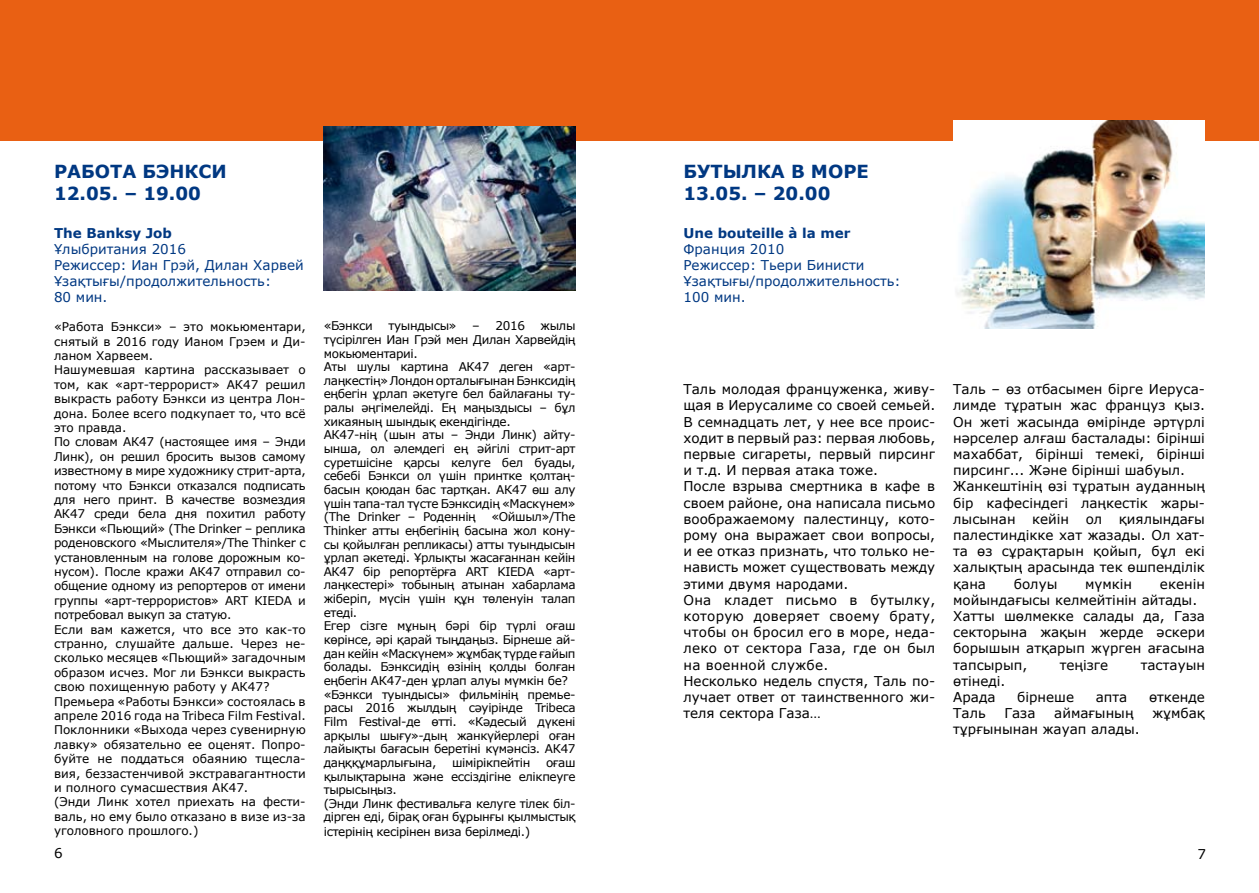
<style>
.page{position:relative;width:1259px;height:893px;background:#fff}
.page>*{position:absolute;margin:0;border:0;box-sizing:border-box;transform-origin:0 0}
.t1{font:700 18px/21.6px "Verdana";color:#003882}
.t2{font:13.5px/16.2px "Verdana";color:#000}
.t3{font:13.5px/16.2px "Verdana";color:#003882}
.t4{font:700 13.5px "Verdana";color:#003882}
.t5{font:12px/13.6px "Verdana";letter-spacing:-.03em;color:#000}
.t6{font:12px/14.4px "Verdana";color:#000}
</style>
<div class="page">
<div style="left:629px;top:0;width:630px;height:140px;background:#e96013"></div>
<div style="left:0;top:0;width:629px;height:140px;background:#e96013"></div>
<img style="left:324px;top:126px;width:251px;height:164px">
<img style="left:953px;top:120px;width:252px;height:209px">
<h1 class="t1" style="left:54px;top:160px;width:15px">РАБОТА</h1>
<h1 class="t1" style="left:54px;top:160px;width:148px;text-indent:89px">БЭНКСИ<br>12.05. – 19.00</h1>
<p class="t4" style="left:54px;top:223px;width:119px">The Banksy Job</p>
<p class="t3" style="left:54px;top:241px;width:251px">Ұлыбритания 2016<br>Режиссер: Иан Грэй, Дилан Харвей<br>Ұзақтығы/продолжительность:<br>80 мин.</p>
<p class="t6" style="left:54px;top:319px;width:253px">«Работа Бэнкси» – это мокьюментари, снятый в 2016 году Ианом Грэем и Ди&shy;ланом Харвеем.<br>Нашумевшая картина рассказывает о том, как «арт-террорист» АК47 решил выкрасть работу Бэнкси из центра Лон&shy;дона. Более всего подкупает то, что всё это правда.<br>По словам АК47 (настоящее имя – Энди Линк), он решил бросить вызов самому известному в мире художнику стрит-арта, потому что Бэнкси отказался подписать для него принт. В качестве возмездия АК47 среди бела дня похитил работу Бэнкси «Пьющий» (The Drinker – реплика роденовского «Мыслителя»/The Thinker с установленным на голове дорожным ко&shy;нусом). После кражи АК47 отправил со&shy;общение одному из репортеров от имени группы «арт-террористов» ART KIEDA и потребовал выкуп за статую.<br>Если вам кажется, что все это как-то странно, слушайте дальше. Через не&shy;сколько месяцев «Пьющий» загадочным образом исчез. Мог ли Бэнкси выкрасть свою похищенную работу у АК47?<br>Премьера «Работы Бэнкси» состоялась в апреле 2016 года на Tribeca Film Festival.<br>Поклонники «Выхода через сувенирную лавку» обязательно ее оценят. Попро&shy;буйте не поддаться обаянию тщесла&shy;вия, беззастенчивой экстравагантности и полного сумасшествия АК47.<br>(Энди Линк хотел приехать на фести&shy;валь, но ему было отказано в визе из-за уголовного прошлого.)</p>
<p class="t5" style="left:324px;top:319px;width:51px">«Бэнкси</p>
<p class="t5" style="left:388px;top:319px;width:70px">туындысы»</p>
<p class="t5" style="left:472px;top:319px;width:54px">– 2016</p>
<p class="t5" style="left:324px;top:319px;width:253px;text-indent:217px">жылы түсірілген Иан Грэй мен Дилан Харвейдің мокьюментариі.<br>Аты шулы картина АК47 деген «арт&shy;лаңкестің» Лондон орталығынан Бэнксидің еңбегін ұрлап әкетуге бел байлағаны ту&shy;ралы әңгімелейді. Ең маңыздысы – бұл хикаяның шындық екендігінде.<br>АК47-нің (шын аты – Энди Линк) айту&shy;ынша, ол әлемдегі ең әйгілі стрит-арт суретшісіне қарсы келуге бел буады, себебі Бэнкси ол үшін принтке қолтаң&shy;басын қоюдан бас тартқан. АК47 өш алу үшін тапа-тал түсте Бэнксидің «Маскүнем» (The Drinker – Роденнің</p>
<p class="t5" style="left:324px;top:510px;width:253px;text-indent:168px">«Ойшыл»/The Thinker атты еңбегінің басына жол кону&shy;сы қойылған репликасы) атты туындысын ұрлап әкетеді. Ұрлықты жасағаннан кейін АК47 бір репортёрға ART KIEDA «арт&shy;лаңкестері» тобының атынан хабарлама жіберіп, мүсін үшін құн төленуін талап етеді.<br>Егер сізге мұның бәрі бір түрлі оғаш көрінсе, әрі қарай тыңдаңыз. Бірнеше ай&shy;дан кейін «Маскүнем» жұмбақ түрде ғайып болады. Бэнксидің өзінің қолды болған еңбегін АК47-ден ұрлап алуы мүмкін бе? «Бэнкси туындысы» фильмінің премье&shy;расы 2016 жылдың сәуірінде Tribeca Film Festival-де өтті. «Кәдесый дүкені арқылы шығу»-дың жанкүйерлері оған лайықты бағасын беретіні күмәнсіз. АК47 даңққұмарлығына,</p>
<p class="t5" style="left:452px;top:755px;width:80px">шімірікпейтін</p>
<p class="t5" style="left:324px;top:755px;width:253px;text-indent:222px">оғаш қылықтарына және ессіздігіне елікпеуге тырысыңыз.<br>(Энди Линк фестивальға келуге тілек біл&shy;дірген еді, бірақ оған бұрынғы қылмыстық істерінің кесірінен виза берілмеді.)</p>
<h1 class="t1" style="left:683px;top:160px;width:16px">БУТЫЛКА</h1>
<h1 class="t1" style="left:791px;top:160px;width:36px">В МОР</h1>
<h1 class="t1" style="left:856px;top:160px;width:14px">Е</h1>
<h1 class="t1" style="left:683px;top:182px;width:148px">13.05. – 20.00</h1>
<p class="t4" style="left:683px;top:223px;width:168px">Une bouteille à la mer</p>
<p class="t3" style="left:683px;top:241px;width:219px">Франция 2010<br>Режиссер: Тьери Бинисти<br>Ұзақтығы/продолжительность:<br>100 мин.</p>
<p class="t2" style="left:683px;top:381px;width:253px">Таль молодая француженка, живу&shy;щая в Иерусалиме со своей семьей.<br>В семнадцать лет, у нее все проис&shy;ходит в первый раз: первая любовь, первые сигареты, первый пирсинг и т.д. И первая атака тоже.<br>После взрыва смертника в кафе в своем районе, она написала письмо воображаемому палестинцу, кото&shy;рому она выражает свои вопросы, и ее отказ признать, что только не&shy;нависть может существовать между этими двумя народами.<br>Она кладет письмо в бутылку, которую доверяет своему брату, чтобы он бросил его в море, неда&shy;леко от сектора Газа, где он был на военной службе.<br>Несколько недель спустя, Таль по&shy;лучает ответ от таинственного жи&shy;теля сектора Газа…</p>
<p class="t2" style="left:953px;top:381px;width:253px">Таль – өз отбасымен бірге Иеруса&shy;лимде тұратын жас француз қыз.<br>Он жеті жасында өмірінде әртүрлі нәрселер алғаш басталады: бірінші махаббат, бірінші темекі, бірінші пирсинг... Және бірінші шабуыл.<br>Жанкештінің өзі тұратын ауданның бір кафесіндегі лаңкестік жары&shy;лысынан кейін ол қиялындағы палестиндікке хат жазады. Ол хат&shy;та өз сұрақтарын қойып, бұл екі халықтың арасында тек өшпенділік қана</p>
<p class="t2" style="left:1013px;top:575px;width:45px">болуы</p>
<p class="t2" style="left:1085px;top:575px;width:49px">мүмкін</p>
<p class="t2" style="left:953px;top:575px;width:253px;text-indent:207px">екенін мойындағысы келмейтінін айтады.<br>Хатты шөлмекке салады да, Газа секторына жақын жерде әскери борышын атқарып жүрген ағасына тапсырып,</p>
<p class="t2" style="left:1059px;top:656px;width:50px">теңізге</p>
<p class="t2" style="left:1140px;top:656px;width:66px">тастауын</p>
<p class="t2" style="left:953px;top:673px;width:54px">өтінеді.<br>Арада</p>
<p class="t2" style="left:1017px;top:689px;width:58px">бірнеше</p>
<p class="t2" style="left:1095px;top:689px;width:33px">апта</p>
<p class="t2" style="left:1149px;top:689px;width:57px">өткенде</p>
<p class="t2" style="left:953px;top:705px;width:34px">Таль</p>
<p class="t2" style="left:1004px;top:705px;width:32px">Газа</p>
<p class="t2" style="left:1054px;top:705px;width:81px">аймағының</p>
<p class="t2" style="left:1152px;top:705px;width:54px">жұмбақ</p>
<p class="t2" style="left:953px;top:721px;width:188px">тұрғынынан жауап алады.</p>
<p class="t2" style="left:54px;top:845px;width:10px">6</p>
<p class="t2" style="left:1197px;top:846px;width:10px">7</p>
</div>
